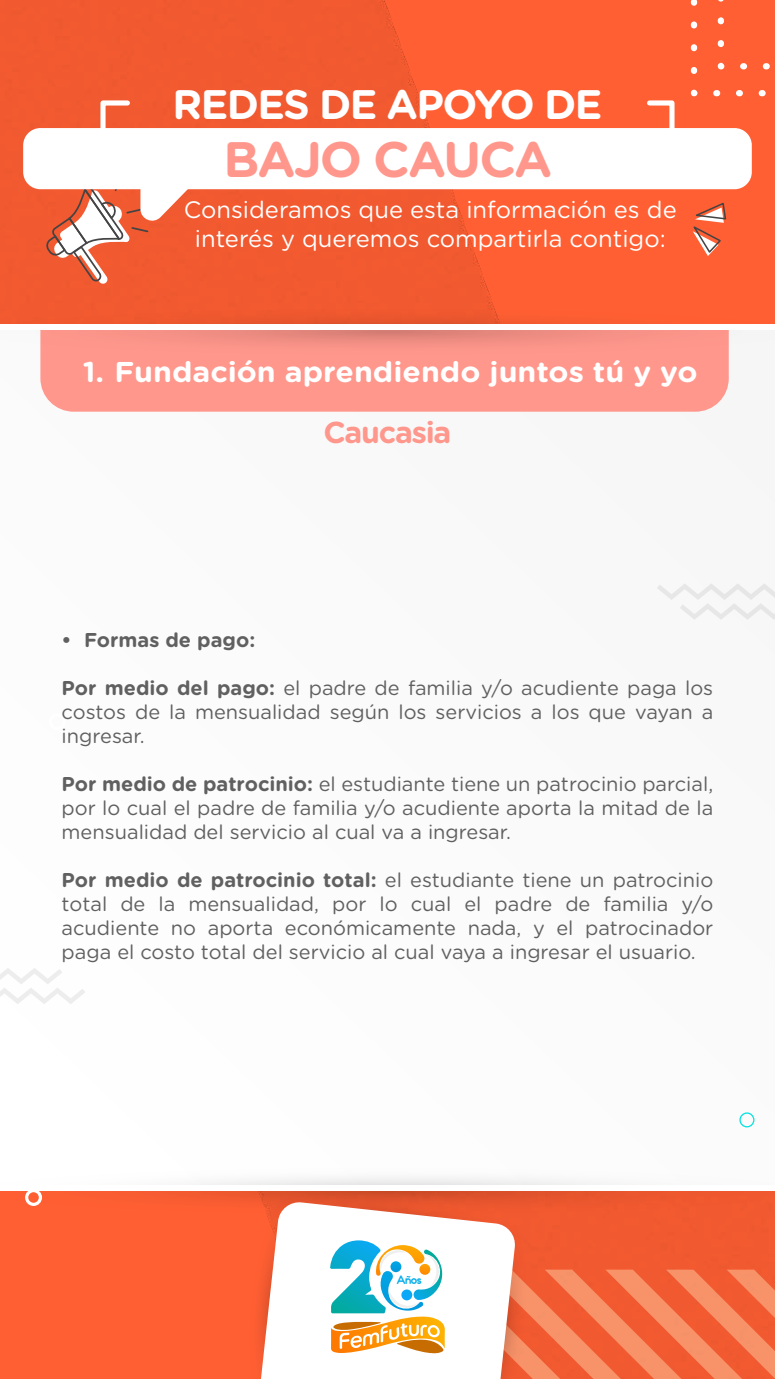
<style>
.page{position:relative;width:775px;height:1379px;background:#fff}
.page>*{position:absolute;margin:0;border:0;box-sizing:border-box;transform-origin:0 0}
.t1{font:700 49.88px "Gotham Rounded";letter-spacing:-.04em;color:#ff978c}
.t2{font:700 41.25px "Gotham Rounded";letter-spacing:-.04em;color:#fff}
.t3{font:700 30.25px "Gotham Rounded";letter-spacing:-.04em;color:#ff978c}
.t4{font:700 28.62px "Gotham Rounded";color:#fff;scale:1.06 1}
.t5{font:23.75px/28.5px "Gotham Rounded";color:#fff;text-align:center}
.t6{font:20px/24px "Gotham Rounded";color:#606060;text-align:justify}
.t7{font:700 20px "Gotham Rounded";color:#606060}
.t8{font:11.5px "Somatic Rounded";color:#06aeeb}
.s1{font-weight:700}
</style>
<div class="page">
<img style="left:0;top:0;width:775px;height:308px">
<div style="left:0;top:324px;width:775px;height:861px;background:#fbfbfb"></div>
<div style="left:40px;top:355px;width:689px;height:57px;background:#ff978c"></div>
<svg style="left:0;top:308px;width:775px;height:47px;background:#f5826c"></svg>
<div style="left:0;top:324px;width:775px;height:6px;background:#fff"></div>
<svg style="left:657px;top:584px;width:118px;height:36px"></svg>
<svg style="left:0;top:968px;width:85px;height:36px"></svg>
<svg style="left:713px;top:90px;width:62px;height:6px"></svg>
<svg style="left:691px;top:90px;width:6px;height:6px"></svg>
<svg style="left:691px;top:0;width:6px;height:74px"></svg>
<svg style="left:740px;top:63px;width:35px;height:6px"></svg>
<svg style="left:718px;top:63px;width:6px;height:6px"></svg>
<svg style="left:718px;top:0;width:6px;height:47px"></svg>
<svg style="left:692px;top:201px;width:35px;height:55px;background:#e9795a"></svg>
<div style="left:49px;top:713px;width:17px;height:17px;border:3px solid #fff;border-radius:50%"></div>
<div style="left:739px;top:1112px;width:15px;height:15px;border:1px solid #00e1df;border-radius:50%"></div>
<svg style="left:0;top:1180px;width:775px;height:199px"></svg>
<svg style="left:98px;top:98px;width:35px;height:30px"></svg>
<svg style="left:644px;top:98px;width:33px;height:30px"></svg>
<svg style="left:44px;top:189px;width:149px;height:95px"></svg>
<div style="left:23px;top:128px;width:729px;height:61px;background:#fff;border-radius:17px"></div>
<h2 class="t2" style="left:173px;top:74px;width:431px">REDES DE APOYO DE</h2>
<h1 class="t1" style="left:223px;top:123px;width:330px">BAJO CAUCA</h1>
<p class="t5" style="left:184px;top:194px;width:494px">Consideramos que esta información es de interés y queremos compartirla contigo:</p>
<h3 class="t4" style="left:83px;top:351px;width:582px">1. Fundación aprendiendo juntos tú y yo</h3>
<h3 class="t3" style="left:323px;top:410px;width:130px">Caucasia</h3>
<p class="t7" style="left:62px;top:625px;width:195px">• Formas de pago:</p>
<p class="t6" style="left:62px;top:674px;width:653px"><span class="s1">Por medio del pago:</span> el padre de familia y/o acudiente paga los costos de la mensualidad según los servicios a los que vayan a ingresar.</p>
<p class="t6" style="left:62px;top:770px;width:653px"><span class="s1">Por medio de patrocinio:</span> el estudiante tiene un patrocinio parcial, por lo cual el padre de familia y/o acudiente aporta la mitad de la mensualidad del servicio al cual va a ingresar.</p>
<p class="t6" style="left:62px;top:866px;width:653px"><span class="s1">Por medio de patrocinio total:</span> el estudiante tiene un patrocinio total de la mensualidad, por lo cual el padre de familia y/o acudiente no aporta económicamente nada, y el patrocinador paga el costo total del servicio al cual vaya a ingresar el usuario.</p>
<p class="t8" style="left:396px;top:1274px;width:27px">Anos</p>
</div>
